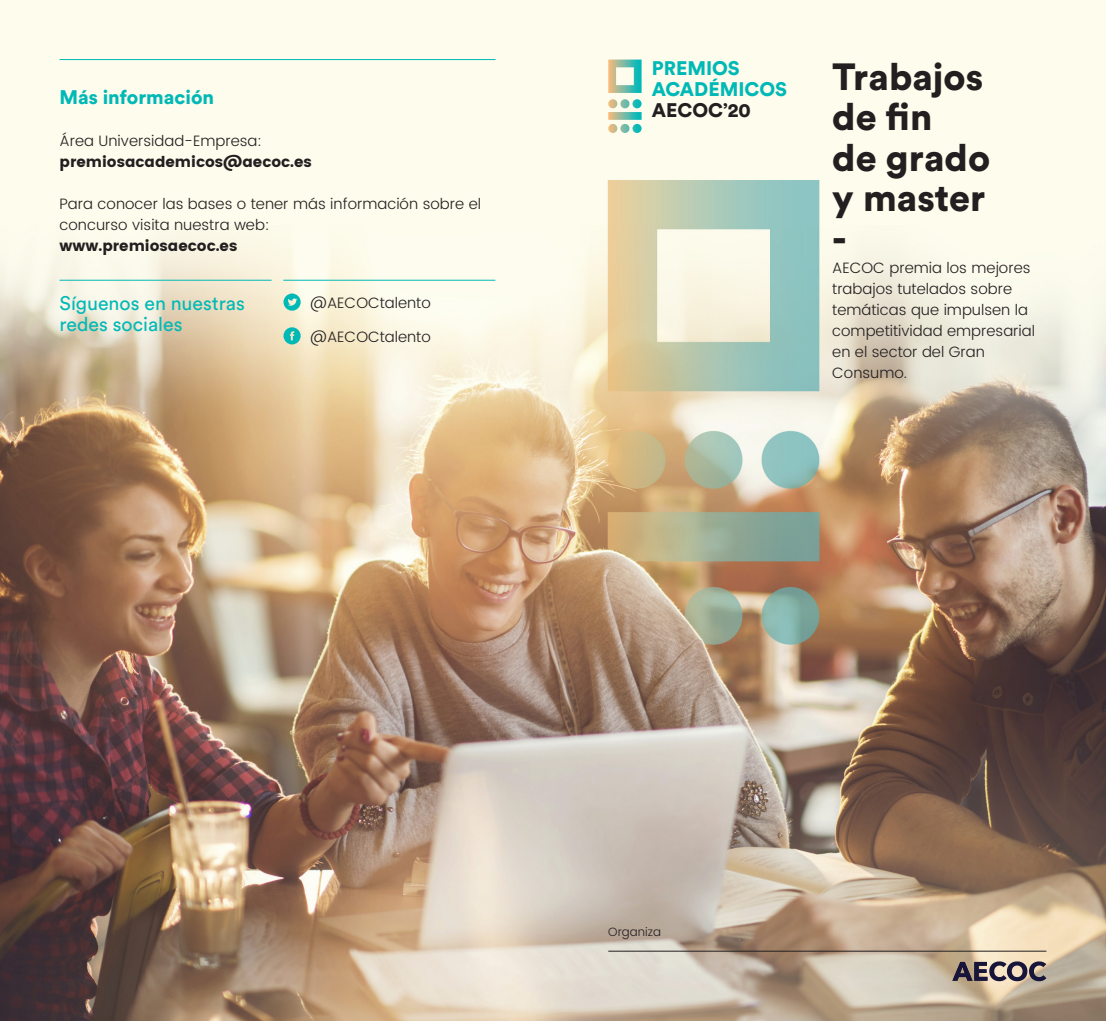
<style>
.page{position:relative;width:1106px;height:1021px;background:#fff}
.page>*{position:absolute;margin:0;border:0;box-sizing:border-box;transform-origin:0 0}
.t1{font:900 37.5px "Circular Std";color:#231f20}
.t2{font:900 19.5px "Circular Std";color:#00b9b6}
.t3{font:19.5px/21px "Circular Std";color:#00b9b6}
.t4{font:900 19.5px "Circular Std";color:#231f20}
.t5{font:300 15px/21px "Poppins";color:#231f20}
.t6{font:15px "Poppins";color:#231f20}
.t7{font:300 12px "Poppins";color:#231f20}
</style>
<div class="page">
<img style="left:0;top:0;width:1106px;height:1020px">
<svg style="left:608px;top:60px;width:33px;height:73px;background:#afd5c0"></svg>
<svg style="left:952px;top:961px;width:94px;height:20px;background:#7a6f72"></svg>
<svg style="left:283px;top:293px;width:18px;height:18px"></svg>
<svg style="left:283px;top:327px;width:18px;height:17px"></svg>
<hr style="left:60px;top:59px;width:435px;height:1px;background:#00b9b6">
<hr style="left:608px;top:950px;width:438px;height:1px;background:#231f20">
<hr style="left:60px;top:280px;width:211px;height:1px;background:#00b9b6">
<hr style="left:283px;top:280px;width:212px;height:1px;background:#00b9b6">
<p class="t2" style="left:60px;top:84px;width:156px">Más información</p>
<p class="t5" style="left:60px;top:131px;width:204px">Área Universidad-Empresa:</p>
<p class="t6" style="left:60px;top:153px;width:254px">premiosacademicos@aecoc.es</p>
<p class="t5" style="left:60px;top:194px;width:423px">Para conocer las bases o tener más información sobre el concurso visita nuestra web:</p>
<p class="t6" style="left:60px;top:237px;width:179px">www.premiosaecoc.es</p>
<p class="t3" style="left:60px;top:292px;width:187px">Síguenos en nuestras redes sociales</p>
<p class="t5" style="left:310px;top:293px;width:122px">@AECOCtalento</p>
<p class="t5" style="left:310px;top:327px;width:122px">@AECOCtalento</p>
<p class="t2" style="left:652px;top:55px;width:89px">PREMIOS</p>
<p class="t2" style="left:652px;top:76px;width:137px">ACADÉMICOS</p>
<p class="t4" style="left:652px;top:97px;width:100px">AECOC’20</p>
<p class="t1" style="left:832px;top:52px;width:152px">Trabajos</p>
<p class="t1" style="left:832px;top:92px;width:102px">de fin</p>
<p class="t1" style="left:832px;top:133px;width:159px">de grado</p>
<p class="t1" style="left:832px;top:173px;width:154px">y master</p>
<p class="t1" style="left:832px;top:214px;width:16px">-</p>
<p class="t5" style="left:832px;top:258px;width:204px">AECOC premia los mejores trabajos tutelados sobre temáticas que impulsen la competitividad empresarial en el sector del Gran<br>Consumo.</p>
<p class="t7" style="left:608px;top:923px;width:54px">Organiza</p>
</div>
